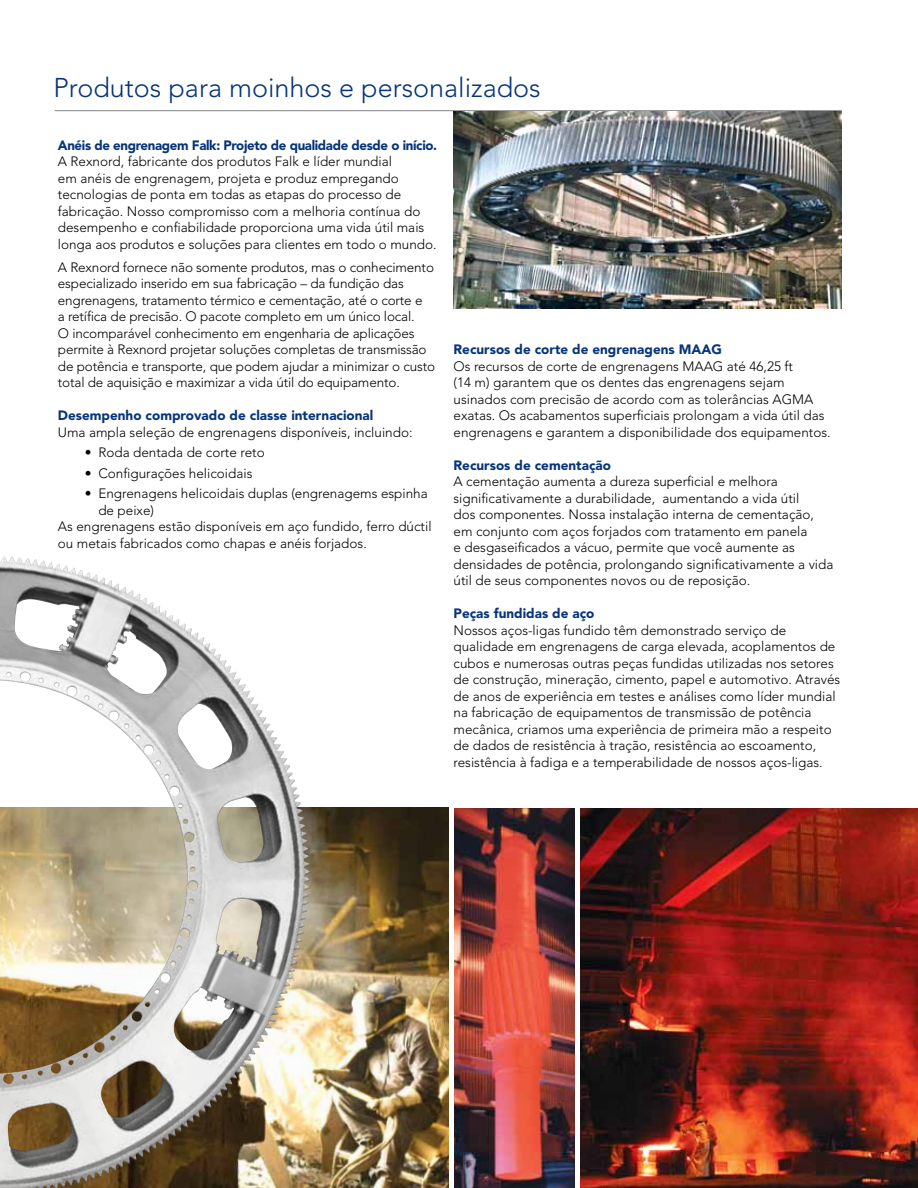
<style>
.page{position:relative;width:918px;height:1188px;background:#fff}
.page>*{position:absolute;margin:0;border:0;box-sizing:border-box;transform-origin:0 0}
.t1{font:300 27px "Avenir LT Std";color:#06357a}
.t2{font:300 13.5px/16.5px "Avenir LT Std";color:#000}
.t3{font:900 13.5px "Avenir LT Std";color:#06357a}
.t4{font:900 13.5px "Avenir LT Std";letter-spacing:-.025em;color:#06357a}
</style>
<div class="page">
<img style="left:580px;top:808px;width:338px;height:380px">
<hr style="left:55px;top:110px;width:787px;height:1px;background:#808285">
<img style="left:454px;top:808px;width:120px;height:380px">
<img style="left:272px;top:808px;width:176px;height:380px">
<img style="left:0;top:556px;width:272px;height:632px">
<img style="left:454px;top:111px;width:388px;height:198px">
<h1 class="t1" style="left:53px;top:72px;width:489px">Produtos para moinhos e personalizados</h1>
<p class="t4" style="left:58px;top:137px;width:381px">Anéis de engrenagem Falk: Projeto de qualidade desde o início.</p>
<p class="t2" style="left:58px;top:153px;width:380px">A Rexnord, fabricante dos produtos Falk e líder mundial<br>em anéis de engrenagem, projeta e produz empregando tecnologias de ponta em todas as etapas do processo de fabricação. Nosso compromisso com a melhoria contínua do desempenho e confiabilidade proporciona uma vida útil mais longa aos produtos e soluções para clientes em todo o mundo.</p>
<p class="t2" style="left:58px;top:259px;width:379px">A Rexnord fornece não somente produtos, mas o conhecimento especializado inserido em sua fabricação – da fundição das engrenagens, tratamento térmico e cementação, até o corte e<br>a retífica de precisão. O pacote completo em um único local.<br>O incomparável conhecimento em engenharia de aplicações permite à Rexnord projetar soluções completas de transmissão de potência e transporte, que podem ajudar a minimizar o custo total de aquisição e maximizar a vida útil do equipamento.</p>
<p class="t3" style="left:58px;top:408px;width:317px">Desempenho comprovado de classe internacional</p>
<p class="t2" style="left:58px;top:424px;width:356px">Uma ampla seleção de engrenagens disponíveis, incluindo:</p>
<p class="t2" style="left:85px;top:445px;width:181px">• Roda dentada de corte reto</p>
<p class="t2" style="left:85px;top:465px;width:169px">• Configurações helicoidais</p>
<p class="t2" style="left:85px;top:486px;width:344px">• Engrenagens helicoidais duplas (engrenagems espinha</p>
<p class="t2" style="left:98px;top:502px;width:57px">de peixe)</p>
<p class="t2" style="left:58px;top:518px;width:375px">As engrenagens estão disponíveis em aço fundido, ferro dúctil</p>
<p class="t2" style="left:58px;top:535px;width:310px">ou metais fabricados como chapas e anéis forjados.</p>
<p class="t3" style="left:454px;top:341px;width:270px">Recursos de corte de engrenagens MAAG</p>
<p class="t2" style="left:454px;top:358px;width:379px">Os recursos de corte de engrenagens MAAG até 46,25 ft<br>(14 m) garantem que os dentes das engrenagens sejam usinados com precisão de acordo com as tolerâncias AGMA exatas. Os acabamentos superficiais prolongam a vida útil das engrenagens e garantem a disponibilidade dos equipamentos.</p>
<p class="t3" style="left:454px;top:457px;width:159px">Recursos de cementação</p>
<p class="t2" style="left:454px;top:473px;width:381px">A cementação aumenta a dureza superficial e melhora significativamente a durabilidade, aumentando a vida útil<br>dos componentes. Nossa instalação interna de cementação, em conjunto com aços forjados com tratamento em panela<br>e desgaseificados a vácuo, permite que você aumente as densidades de potência, prolongando significativamente a vida útil de seus componentes novos ou de reposição.</p>
<p class="t3" style="left:454px;top:605px;width:143px">Peças fundidas de aço</p>
<p class="t2" style="left:454px;top:622px;width:388px">Nossos aços-ligas fundido têm demonstrado serviço de qualidade em engrenagens de carga elevada, acoplamentos de cubos e numerosas outras peças fundidas utilizadas nos setores de construção, mineração, cimento, papel e automotivo. Através de anos de experiência em testes e análises como líder mundial na fabricação de equipamentos de transmissão de potência mecânica, criamos uma experiência de primeira mão a respeito de dados de resistência à tração, resistência ao escoamento, resistência à fadiga e a temperabilidade de nossos aços-ligas.</p>
</div>
